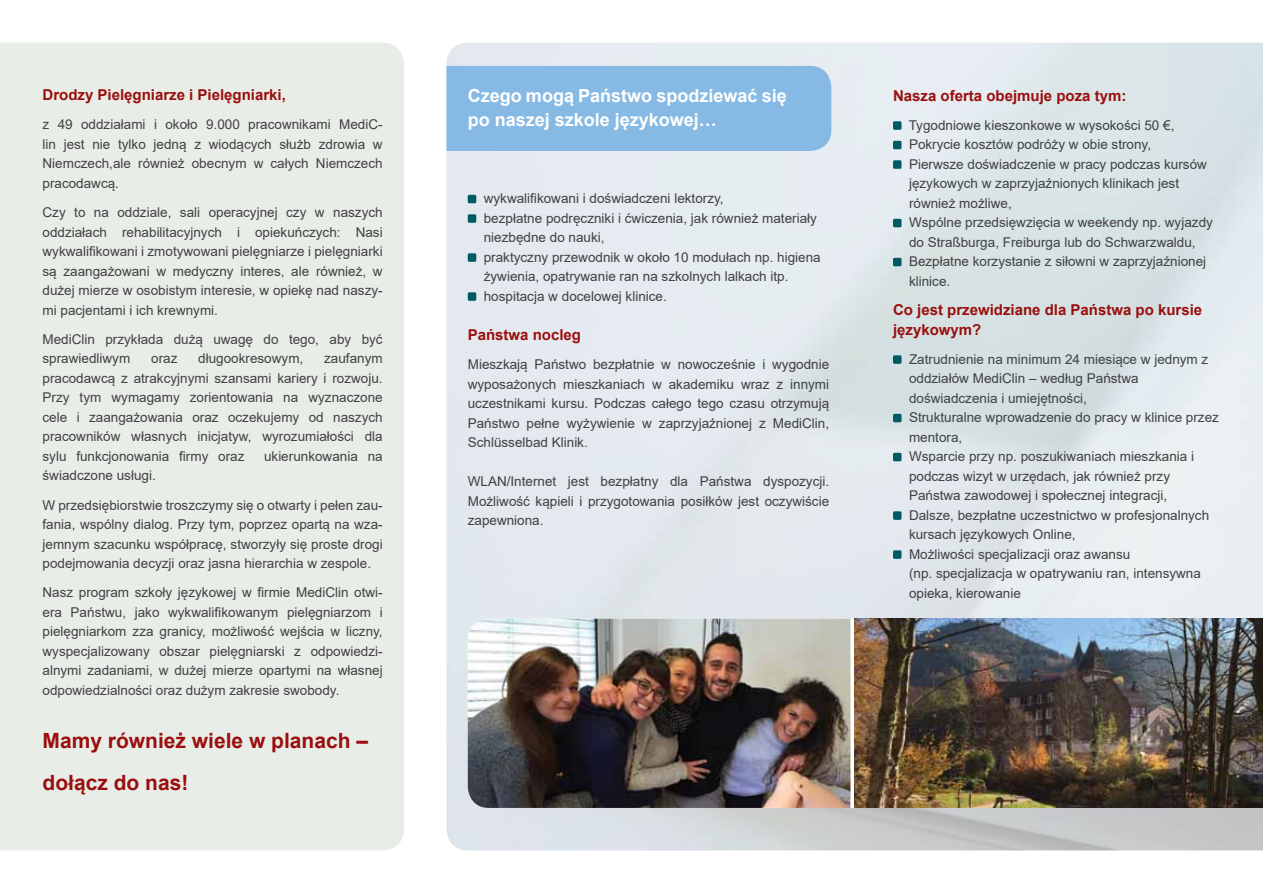
<style>
.page{position:relative;width:1263px;height:893px;background:#fff}
.page>*{position:absolute;margin:0;border:0;box-sizing:border-box;transform-origin:0 0}
.t1{font:700 21px/42px "Arial";color:#9a0f0e}
.t2{font:700 18px/24px "Arial";color:#fff}
.t3{font:700 15px/19.5px "Arial";color:#9a0f0e}
.t4{font:13.5px/19.5px "Arial";color:#414042;text-align:justify}
</style>
<div class="page">
<img style="left:446px;top:43px;width:817px;height:807px">
<div style="left:0;top:43px;width:404px;height:807px;background:#e9ede8"></div>
<img style="left:468px;top:619px;width:382px;height:189px">
<img style="left:855px;top:619px;width:408px;height:189px">
<div style="left:468px;top:195px;width:8px;height:8px;background:#005a63;border-radius:2px"></div>
<div style="left:468px;top:214px;width:8px;height:9px;background:#005a63;border-radius:2px"></div>
<div style="left:468px;top:253px;width:8px;height:9px;background:#005a63;border-radius:2px"></div>
<div style="left:468px;top:292px;width:8px;height:9px;background:#005a63;border-radius:2px"></div>
<div style="left:893px;top:121px;width:8px;height:9px;background:#005a63;border-radius:2px"></div>
<div style="left:893px;top:141px;width:8px;height:8px;background:#005a63;border-radius:2px"></div>
<div style="left:893px;top:160px;width:8px;height:9px;background:#005a63;border-radius:2px"></div>
<div style="left:893px;top:219px;width:8px;height:8px;background:#005a63;border-radius:2px"></div>
<div style="left:893px;top:258px;width:8px;height:8px;background:#005a63;border-radius:2px"></div>
<div style="left:893px;top:355px;width:8px;height:9px;background:#005a63;border-radius:2px"></div>
<div style="left:893px;top:414px;width:8px;height:8px;background:#005a63;border-radius:2px"></div>
<div style="left:893px;top:453px;width:8px;height:8px;background:#005a63;border-radius:2px"></div>
<div style="left:893px;top:511px;width:8px;height:9px;background:#005a63;border-radius:2px"></div>
<div style="left:893px;top:550px;width:8px;height:9px;background:#005a63;border-radius:2px"></div>
<div style="left:446px;top:66px;width:385px;height:85px;background:#86bae4"></div>
<p class="t3" style="left:43px;top:85px;width:245px">Drodzy Pielęgniarze i Pielęgniarki,</p>
<p class="t4" style="left:43px;top:115px;width:342px">z 49 oddziałami i około 9.000 pracownikami MediC&shy;lin jest nie tylko jedną z wiodących służb zdrowia w Niemczech,ale również obecnym w całych Niemczech pracodawcą.</p>
<p class="t4" style="left:43px;top:203px;width:342px">Czy to na oddziale, sali operacyjnej czy w naszych oddziałach rehabilitacyjnych i opiekuńczych: Nasi wykwalifikowani i zmotywowani pielęgniarze i pielęgniarki są zaangażowani w medyczny interes, ale również, w dużej mierze w osobistym interesie, w opiekę nad naszy&shy;mi pacjentami i ich krewnymi.</p>
<p class="t4" style="left:43px;top:329px;width:342px">MediClin przykłada dużą uwagę do tego, aby być sprawiedliwym</p>
<p class="t4" style="left:43px;top:349px;width:342px;text-indent:282px">zaufanym pracodawcą z atrakcyjnymi szansami kariery i rozwoju.<br>Przy tym wymagamy zorientowania na wyznaczone cele i zaangażowania oraz oczekujemy od naszych pracowników własnych inicjatyw, wyrozumiałości dla sylu funkcjonowania firmy oraz</p>
<p class="t4" style="left:151px;top:349px;width:28px">oraz</p>
<p class="t4" style="left:198px;top:349px;width:107px">długookresowym,</p>
<p class="t4" style="left:264px;top:446px;width:120px">ukierunkowania na</p>
<p class="t4" style="left:43px;top:461px;width:342px;line-height:29.2px">świadczone usługi.<br>W przedsiębiorstwie troszczymy się o otwarty i pełen zau-</p>
<p class="t4" style="left:43px;top:515px;width:342px">fania, wspólny dialog. Przy tym, poprzez opartą na wza&shy;jemnym szacunku współpracę, stworzyły się proste drogi podejmowania decyzji oraz jasna hierarchia w zespole.</p>
<p class="t4" style="left:43px;top:583px;width:342px">Nasz program szkoły językowej w firmie MediClin otwi&shy;era Państwu, jako wykwalifikowanym pielęgniarzom i pielęgniarkom zza granicy, możliwość wejścia w liczny, wyspecjalizowany obszar pielęgniarski z odpowiedzi&shy;alnymi zadaniami, w dużej mierze opartymi na własnej odpowiedzialności oraz dużym zakresie swobody.</p>
<h1 class="t1" style="left:43px;top:720px;width:327px">Mamy również wiele w planach – dołącz do nas!</h1>
<h2 class="t2" style="left:468px;top:84px;width:320px">Czego mogą Państwo spodziewać się po naszej szkole językowej…</h2>
<p class="t4" style="left:484px;top:189px;width:338px;text-align:left">wykwalifikowani i doświadczeni lektorzy,<br>bezpłatne podręczniki i ćwiczenia, jak również materiały niezbędne do nauki,<br>praktyczny przewodnik w około 10 modułach np. higiena żywienia, opatrywanie ran na szkolnych lalkach itp. hospitacja w docelowej klinice.</p>
<p class="t3" style="left:468px;top:325px;width:115px">Państwa nocleg</p>
<p class="t4" style="left:468px;top:354px;width:363px">Mieszkają Państwo bezpłatnie w nowocześnie i wygodnie wyposażonych mieszkaniach w akademiku wraz z innymi uczestnikami kursu. Podczas całego tego czasu otrzymują Państwo pełne wyżywienie w zaprzyjaźnionej z MediClin, Schlüsselbad Klinik.</p>
<p class="t4" style="left:468px;top:471px;width:363px">WLAN/Internet jest bezpłatny dla Państwa dyspozycji.<br>Możliwość kąpieli i przygotowania posiłków jest oczywiście zapewniona.</p>
<p class="t3" style="left:893px;top:86px;width:235px">Nasza oferta obejmuje poza tym:</p>
<p class="t4" style="left:909px;top:115px;width:306px;text-align:left">Tygodniowe kieszonkowe w wysokości 50 €, Pokrycie kosztów podróży w obie strony,<br>Pierwsze doświadczenie w pracy podczas kursów językowych w zaprzyjaźnionych klinikach jest również możliwe,<br>Wspólne przedsięwzięcia w weekendy np. wyjazdy do Straßburga, Freiburga lub do Schwarzwaldu, Bezpłatne korzystanie z siłowni w zaprzyjaźnionej klinice.</p>
<p class="t3" style="left:893px;top:300px;width:311px">Co jest przewidziane dla Państwa po kursie językowym?</p>
<p class="t4" style="left:909px;top:349px;width:311px;text-align:left">Zatrudnienie na minimum 24 miesiące w jednym z oddziałów MediClin – według Państwa doświadczenia i umiejętności,<br>Strukturalne wprowadzenie do pracy w klinice przez mentora,<br>Wsparcie przy np. poszukiwaniach mieszkania i podczas wizyt w urzędach, jak również przy Państwa zawodowej i społecznej integracji,<br>Dalsze, bezpłatne uczestnictwo w profesjonalnych kursach językowych Online,<br>Możliwości specjalizacji oraz awansu<br>(np. specjalizacja w opatrywaniu ran, intensywna opieka, kierowanie</p>
</div>
